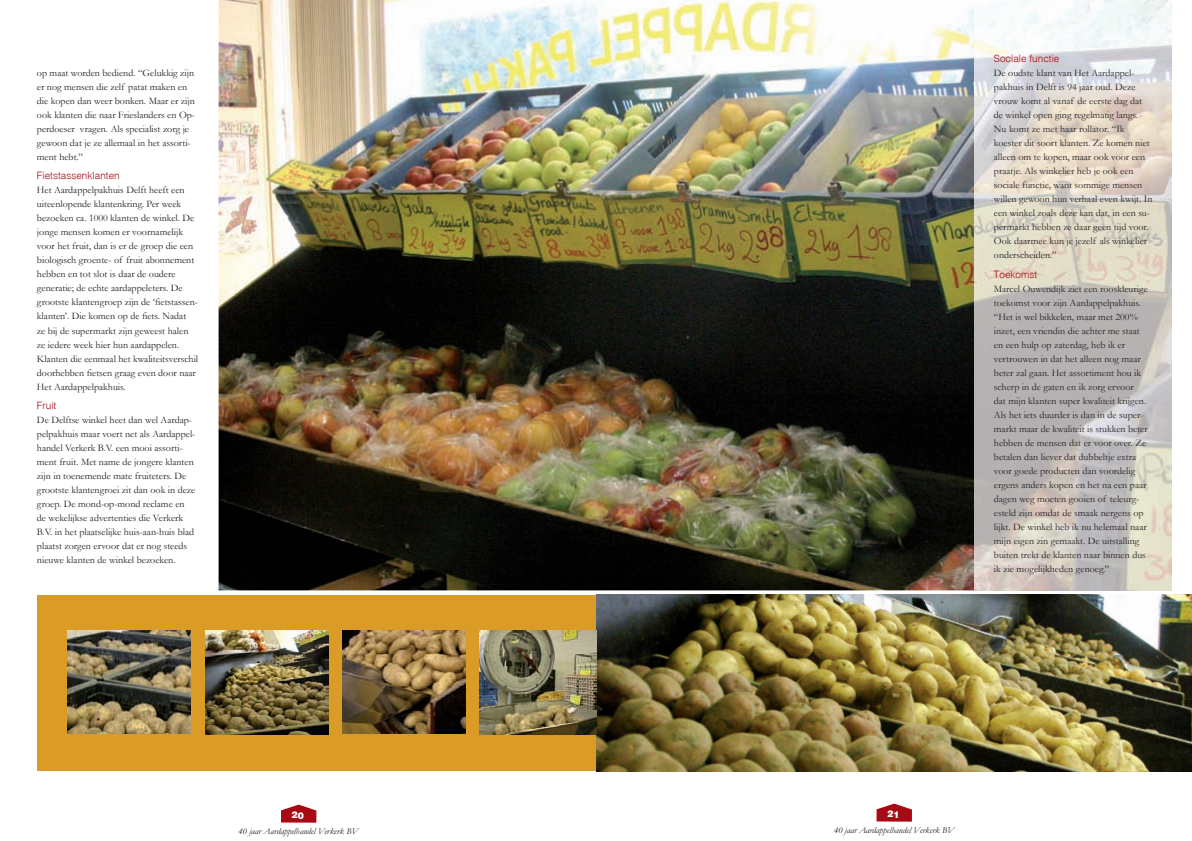
<style>
.page{position:relative;width:1192px;height:841px;background:#fff}
.page>*{position:absolute;margin:0;border:0;box-sizing:border-box;transform-origin:0 0}
.t1{font:900 10.3px "Helvetica";color:#fff}
.t2{font:10px/14px "Garamond";color:#231f20}
.t3{font:300 10px "Helvetica";color:#a70a12}
.t4{font:italic 9px "Garamond";color:#231f20}
</style>
<div class="page">
<svg style="left:281px;top:804px;width:35px;height:18px"></svg>
<svg style="left:876px;top:803px;width:36px;height:18px"></svg>
<img style="left:218px;top:0;width:756px;height:590px">
<img style="left:974px;top:0;width:197px;height:590px">
<div style="left:37px;top:595px;width:1154px;height:175px;background:#da9b27"></div>
<img style="left:596px;top:594px;width:595px;height:177px">
<img style="left:342px;top:630px;width:123px;height:103px">
<img style="left:480px;top:630px;width:116px;height:104px">
<img style="left:68px;top:630px;width:123px;height:103px">
<img style="left:205px;top:630px;width:123px;height:104px">
<p class="t2" style="left:37px;top:66px;width:160px">op maat worden bediend. “Gelukkig zijn er nog mensen die zelf patat maken en die kopen dan weer bonken. Maar er zijn ook klanten die naar Frieslanders en Op&shy;perdoeser vragen. Als specialist zorg je gewoon dat je ze allemaal in het assorti&shy;ment hebt.”</p>
<p class="t3" style="left:37px;top:169px;width:84px">Fietstassenklanten</p>
<p class="t2" style="left:37px;top:183px;width:163px">Het Aardappelpakhuis Delft heeft een uiteenlopende klantenkring. Per week bezoeken ca. 1000 klanten de winkel. De jonge mensen komen er voornamelijk voor het fruit, dan is er de groep die een biologisch groente- of fruit abonnement hebben en tot slot is daar de oudere generatie; de echte aardappeleters. De grootste klantengroep zijn de ‘fietstassen&shy;klanten’. Die komen op de fiets. Nadat<br>ze bij de supermarkt zijn geweest halen ze iedere week hier hun aardappelen.<br>Klanten die eenmaal het kwaliteitsverschil doorhebben fietsen graag even door naar Het Aardappelpakhuis.</p>
<p class="t3" style="left:37px;top:399px;width:21px">Fruit</p>
<p class="t2" style="left:37px;top:413px;width:160px">De Delftse winkel heet dan wel Aardap&shy;pelpakhuis maar voert net als Aardappel&shy;handel Verkerk B.V. een mooi assorti&shy;ment fruit. Met name de jongere klanten zijn in toenemende mate fruiteters. De grootste klantengroei zit dan ook in deze groep. De mond-op-mond reclame en de wekelijkse advertenties die Verkerk B.V. in het plaatselijke huis-aan-huis blad plaatst zorgen ervoor dat er nog steeds nieuwe klanten de winkel bezoeken.</p>
<p class="t1" style="left:291px;top:811px;width:14px">20</p>
<p class="t4" style="left:239px;top:825px;width:122px">40 jaar Aardappelhandel Verkerk BV</p>
<p class="t3" style="left:993px;top:52px;width:67px">Sociale functie</p>
<p class="t2" style="left:993px;top:66px;width:160px">De oudste klant van Het Aardappel&shy;pakhuis in Delft is 94 jaar oud. Deze vrouw komt al vanaf de eerste dag dat de winkel open ging regelmatig langs.<br>Nu komt ze met haar rollator. “Ik koester dit soort klanten. Ze komen niet alleen om te kopen, maar ook voor een praatje. Als winkelier heb je ook een sociale functie, want sommige mensen willen gewoon hun verhaal even kwijt. In een winkel zoals deze kan dat, in een su&shy;permarkt hebben ze daar geen tijd voor.<br>Ook daarmee kun je jezelf als winkelier onderscheiden.”</p>
<p class="t3" style="left:993px;top:267px;width:45px">Toekomst</p>
<p class="t2" style="left:993px;top:281px;width:155px">Marcel Ouwendijk ziet een rooskleurige toekomst voor zijn Aardappelpakhuis. “Het is wel bikkelen, maar met 200% inzet, een vriendin die achter me staat en een hulp op zaterdag, heb ik er vertrouwen in dat het alleen nog maar beter zal gaan. Het assortiment hou ik scherp in de gaten en ik zorg ervoor dat mijn klanten super kwaliteit krijgen.<br>Als het iets duurder is dan in de super&shy;markt maar de kwaliteit is stukken beter hebben de mensen dat er voor over. Ze betalen dan liever dat dubbeltje extra voor goede producten dan voordelig ergens anders kopen en het na een paar dagen weg moeten gooien of teleurg&shy;esteld zijn omdat de smaak nergens op lijkt. De winkel heb ik nu helemaal naar mijn eigen zin gemaakt. De uitstalling buiten trekt de klanten naar binnen dus ik zie mogelijkheden genoeg.”</p>
<p class="t1" style="left:887px;top:810px;width:14px">21</p>
<p class="t4" style="left:834px;top:824px;width:122px">40 jaar Aardappelhandel Verkerk BV</p>
</div>
